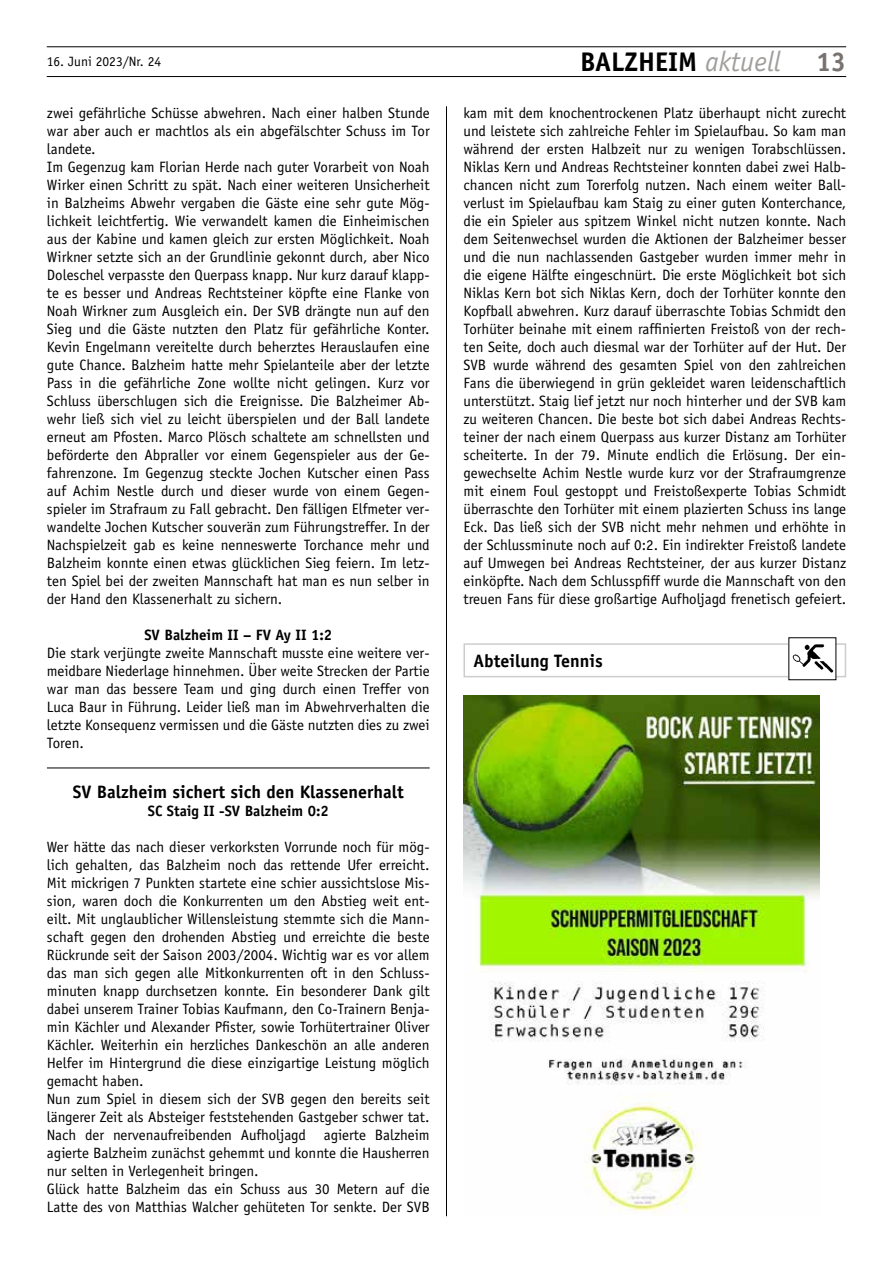
<style>
.page{position:relative;width:893px;height:1263px;background:#fff}
.page>*{position:absolute;margin:0;border:0;box-sizing:border-box;transform-origin:0 0}
.t1{font:700 27px "Officina Sans";color:#000}
.t2{font:700 27px "Officina Sans";color:#787370}
.t3{font:700 18px "Officina Sans";color:#000}
.t4{font:15px/18px "Officina Sans";color:#000;text-align:justify}
.t5{font:700 15px "Officina Sans";color:#000}
.t6{font:13.5px "Officina Sans";color:#000}
.s1{font-weight:400;font-style:italic;font-size:28.35px;color:#a19f9d}
</style>
<div class="page">
<hr style="left:47px;top:76px;width:799px;height:1px;background:#000">
<hr style="left:47px;top:47px;width:799px;height:1px;background:#000">
<hr style="left:446px;top:106px;width:1px;height:1110px;background:#000">
<div style="left:463px;top:643px;width:383px;height:34px;border:2px solid #cecdcd"></div>
<div style="left:789px;top:638px;width:47px;height:42px;background:#fff"></div>
<img style="left:792px;top:644px;width:41px;height:29px">
<img style="left:463px;top:696px;width:357px;height:519px">
<hr style="left:47px;top:768px;width:383px;height:1px;background:#000">
<h1 class="t1" style="left:580px;top:45px;width:202px">BALZHEIM <span class="s1">aktuell</span></h1>
<p class="t6" style="left:47px;top:53px;width:116px">16. Juni 2023/Nr. 24</p>
<h1 class="t2" style="left:816px;top:45px;width:32px">13</h1>
<p class="t4" style="left:463px;top:104px;width:384px">kam mit dem knochentrockenen Platz überhaupt nicht zurecht und leistete sich zahlreiche Fehler im Spielaufbau. So kam man während der ersten Halbzeit nur zu wenigen Torabschlüssen.<br>Niklas Kern und Andreas Rechtsteiner konnten dabei zwei Halb&shy;chancen nicht zum Torerfolg nutzen. Nach einem weiter Ball&shy;verlust im Spielaufbau kam Staig zu einer guten Konterchance, die ein Spieler aus spitzem Winkel nicht nutzen konnte. Nach dem Seitenwechsel wurden die Aktionen der Balzheimer besser und die nun nachlassenden Gastgeber wurden immer mehr in die eigene Hälfte eingeschnürt. Die erste Möglichkeit bot sich Niklas Kern bot sich Niklas Kern, doch der Torhüter konnte den Kopfball abwehren. Kurz darauf überraschte Tobias Schmidt den Torhüter beinahe mit einem raffinierten Freistoß von der rech&shy;ten Seite, doch auch diesmal war der Torhüter auf der Hut. Der SVB wurde während des gesamten Spiel von den zahlreichen Fans die überwiegend in grün gekleidet waren leidenschaftlich unterstützt. Staig lief jetzt nur noch hinterher und der SVB kam zu weiteren Chancen. Die beste bot sich dabei Andreas Rechts&shy;teiner der nach einem Querpass aus kurzer Distanz am Torhüter scheiterte. In der 79. Minute endlich die Erlösung. Der ein&shy;gewechselte Achim Nestle wurde kurz vor der Strafraumgrenze mit einem Foul gestoppt und Freistoßexperte Tobias Schmidt überraschte den Torhüter mit einem plazierten Schuss ins lange Eck. Das ließ sich der SVB nicht mehr nehmen und erhöhte in der Schlussminute noch auf 0:2. Ein indirekter Freistoß landete auf Umwegen bei Andreas Rechtsteiner, der aus kurzer Distanz einköpfte. Nach dem Schlusspfiff wurde die Mannschaft von den treuen Fans für diese großartige Aufholjagd frenetisch gefeiert.</p>
<p class="t4" style="left:47px;top:104px;width:384px;text-align:left">zwei gefährliche Schüsse abwehren. Nach einer halben Stunde war aber auch er machtlos als ein abgefälschter Schuss im Tor landete.<br>Im Gegenzug kam Florian Herde nach guter Vorarbeit von Noah Wirker einen Schritt zu spät. Nach einer weiteren Unsicherheit in Balzheims Abwehr vergaben die Gäste eine sehr gute Mög&shy;lichkeit leichtfertig. Wie verwandelt kamen die Einheimischen aus der Kabine und kamen gleich zur ersten Möglichkeit. Noah Wirkner setzte sich an der Grundlinie gekonnt durch, aber Nico Doleschel verpasste den Querpass knapp. Nur kurz darauf klapp&shy;te es besser und Andreas Rechtsteiner köpfte eine Flanke von Noah Wirkner zum Ausgleich ein. Der SVB drängte nun auf den Sieg und die Gäste nutzten den Platz für gefährliche Konter.<br>Kevin Engelmann vereitelte durch beherztes Herauslaufen eine gute Chance. Balzheim hatte mehr Spielanteile aber der letzte Pass in die gefährliche Zone wollte nicht gelingen. Kurz vor Schluss überschlugen sich die Ereignisse. Die Balzheimer Ab&shy;wehr ließ sich viel zu leicht überspielen und der Ball landete erneut am Pfosten. Marco Plösch schaltete am schnellsten und beförderte den Abpraller vor einem Gegenspieler aus der Ge&shy;fahrenzone. Im Gegenzug steckte Jochen Kutscher einen Pass auf Achim Nestle durch und dieser wurde von einem Gegen&shy;spieler im Strafraum zu Fall gebracht. Den fälligen Elfmeter ver&shy;wandelte Jochen Kutscher souverän zum Führungstreffer. In der Nachspielzeit gab es keine nenneswerte Torchance mehr und Balzheim konnte einen etwas glücklichen Sieg feiern. Im letz&shy;ten Spiel bei der zweiten Mannschaft hat man es nun selber in der Hand den Klassenerhalt zu sichern.</p>
<p class="t5" style="left:144px;top:625px;width:189px">SV Balzheim II – FV Ay II 1:2</p>
<p class="t4" style="left:47px;top:644px;width:384px">Die stark verjüngte zweite Mannschaft musste eine weitere ver&shy;meidbare Niederlage hinnehmen. Über weite Strecken der Partie war man das bessere Team und ging durch einen Treffer von Luca Baur in Führung. Leider ließ man im Abwehrverhalten die letzte Konsequenz vermissen und die Gäste nutzten dies zu zwei Toren.</p>
<p class="t3" style="left:73px;top:780px;width:332px">SV Balzheim sichert sich den Klassenerhalt</p>
<p class="t5" style="left:148px;top:801px;width:183px">SC Staig II -SV Balzheim 0:2</p>
<p class="t4" style="left:47px;top:838px;width:384px;text-align:left">Wer hätte das nach dieser verkorksten Vorrunde noch für mög&shy;lich gehalten, das Balzheim noch das rettende Ufer erreicht.<br>Mit mickrigen 7 Punkten startete eine schier aussichtslose Mis&shy;sion, waren doch die Konkurrenten um den Abstieg weit ent&shy;eilt. Mit unglaublicher Willensleistung stemmte sich die Mann&shy;schaft gegen den drohenden Abstieg und erreichte die beste Rückrunde seit der Saison 2003/2004. Wichtig war es vor allem das man sich gegen alle Mitkonkurrenten oft in den Schluss&shy;minuten knapp durchsetzen konnte. Ein besonderer Dank gilt dabei unserem Trainer Tobias Kaufmann, den Co-Trainern Benja&shy;min Kächler und Alexander Pfister, sowie Torhütertrainer Oliver Kächler. Weiterhin ein herzliches Dankeschön an alle anderen Helfer im Hintergrund die diese einzigartige Leistung möglich gemacht haben.<br>Nun zum Spiel in diesem sich der SVB gegen den bereits seit längerer Zeit als Absteiger feststehenden Gastgeber schwer tat.<br>Nach der nervenaufreibenden Aufholjagd agierte Balzheim agierte Balzheim zunächst gehemmt und konnte die Hausherren nur selten in Verlegenheit bringen.<br>Glück hatte Balzheim das ein Schuss aus 30 Metern auf die Latte des von Matthias Walcher gehüteten Tor senkte. Der SVB</p>
<p class="t3" style="left:473px;top:649px;width:131px">Abteilung Tennis</p>
</div>
